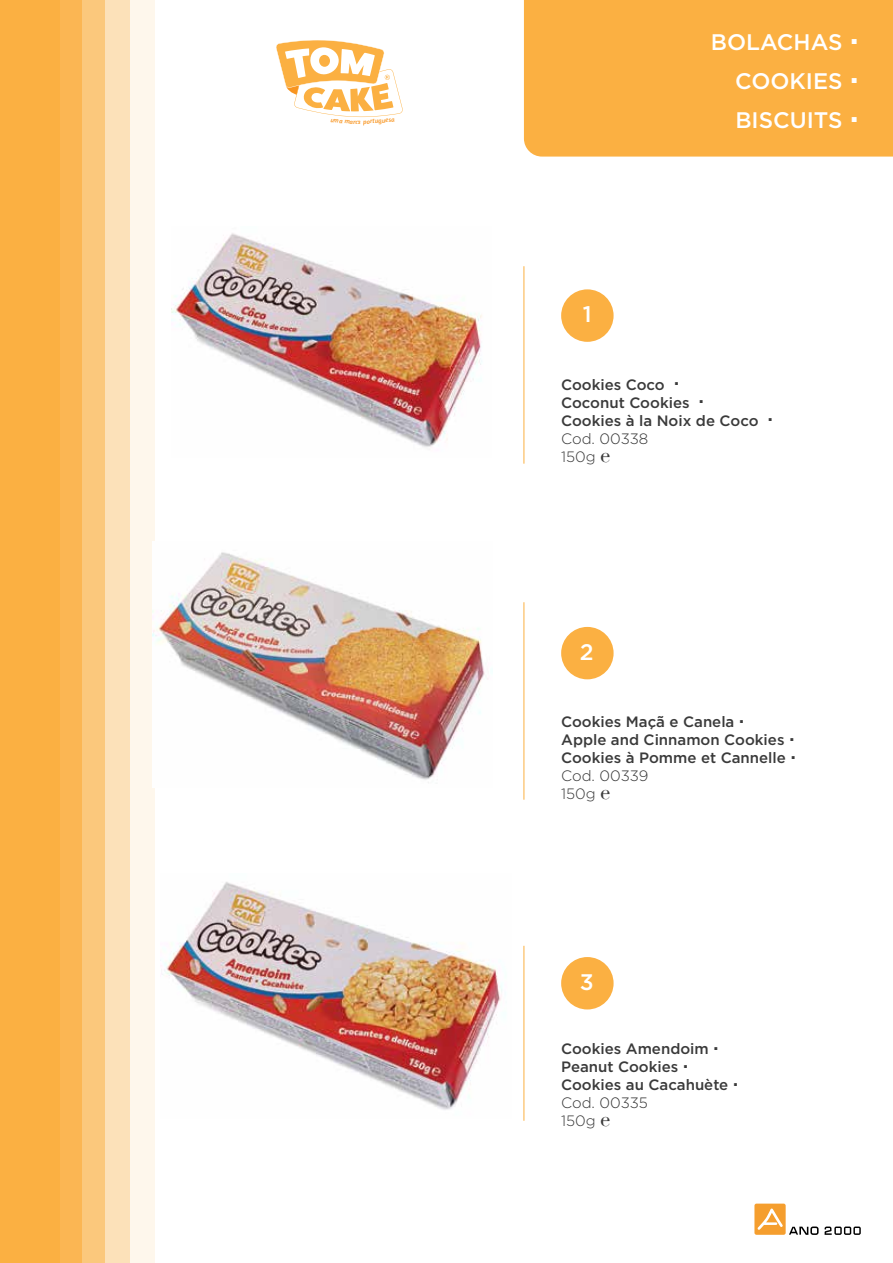
<style>
.page{position:relative;width:893px;height:1263px;background:#fff}
.page>*{position:absolute;margin:0;border:0;box-sizing:border-box;transform-origin:0 0}
.t1{font:500 36px "Gotham";color:#fff}
.t2{font:500 22.5px/39px "Gotham";color:#fff;text-align:justify}
.t3{font:500 15px/18px "Gotham";color:#3a3a3a}
.t4{font:italic 6.6px "Amaranth";color:#f89521}
.s1{font-weight:300;color:#333}
.s2{font-weight:300}
.s3{font-family:"Didot";font-weight:400;font-size:21px}
</style>
<div class="page">
<svg style="left:0;top:0;width:155px;height:1263px;background:#fbc77a"></svg>
<div style="left:524px;top:0;width:369px;height:157px;background:#fbb042"></div>
<svg style="left:825px;top:1226px;width:36px;height:9px"></svg>
<svg style="left:789px;top:1226px;width:30px;height:9px"></svg>
<div style="left:754px;top:1203px;width:32px;height:32px;background:#f59e2e;border-radius:2px"></div>
<svg style="left:757px;top:1208px;width:26px;height:22px"></svg>
<div style="left:561px;top:289px;width:53px;height:53px;background:#fbb042;border-radius:50%"></div>
<hr style="left:524px;top:266px;width:1px;height:198px;background:#fbb042">
<img style="left:172px;top:233px;width:310px;height:214px">
<div style="left:561px;top:627px;width:53px;height:52px;background:#fbb042;border-radius:50%"></div>
<hr style="left:524px;top:602px;width:1px;height:198px;background:#fbb042">
<img style="left:152px;top:541px;width:340px;height:246px">
<div style="left:561px;top:957px;width:53px;height:52px;background:#fbb042;border-radius:50%"></div>
<hr style="left:524px;top:946px;width:1px;height:175px;background:#fbb042">
<img style="left:161px;top:882px;width:341px;height:228px">
<svg style="left:276px;top:40px;width:127px;height:77px"></svg>
<h2 class="t2" style="left:735px;top:23px;width:125px;text-indent:-24px">BOLACHAS <sup>.<br></sup>COOKIES <sup>.<br></sup>BISCUITS</h2>
<p class="t4" style="left:358px;top:118px;width:5px">a</p>
<h1 class="t1" style="left:849px;top:86px;width:11px">.</h1>
<h2 class="t2" style="left:583px;top:294px;width:10px">1</h2>
<p class="t3" style="left:561px;top:375px;width:214px">Cookies Coco <sup>.<br></sup>Coconut Cookies <sup>.<br></sup>Cookies à la Noix de Coco <sup>.<br></sup><span class="s1">Cod. 00338<br></span><span class="s2">150g</span> <span class="s3">e</span></p>
<h2 class="t2" style="left:580px;top:632px;width:15px">2</h2>
<p class="t3" style="left:561px;top:713px;width:236px">Cookies Maçã e Canela <sup>.<br></sup>Apple and Cinnamon Cookies <sup>.<br></sup>Cookies à Pomme et Cannelle <sup>.<br></sup><span class="s1">Cod. 00339<br></span><span class="s2">150g</span> <span class="s3">e</span></p>
<h2 class="t2" style="left:580px;top:962px;width:15px">3</h2>
<p class="t3" style="left:561px;top:1040px;width:179px">Cookies Amendoim <sup>.<br></sup>Peanut Cookies <sup>.<br></sup>Cookies au Cacahuète <sup>.<br></sup><span class="s1">Cod. 00335<br></span><span class="s2">150g</span> <span class="s3">e</span></p>
</div>
